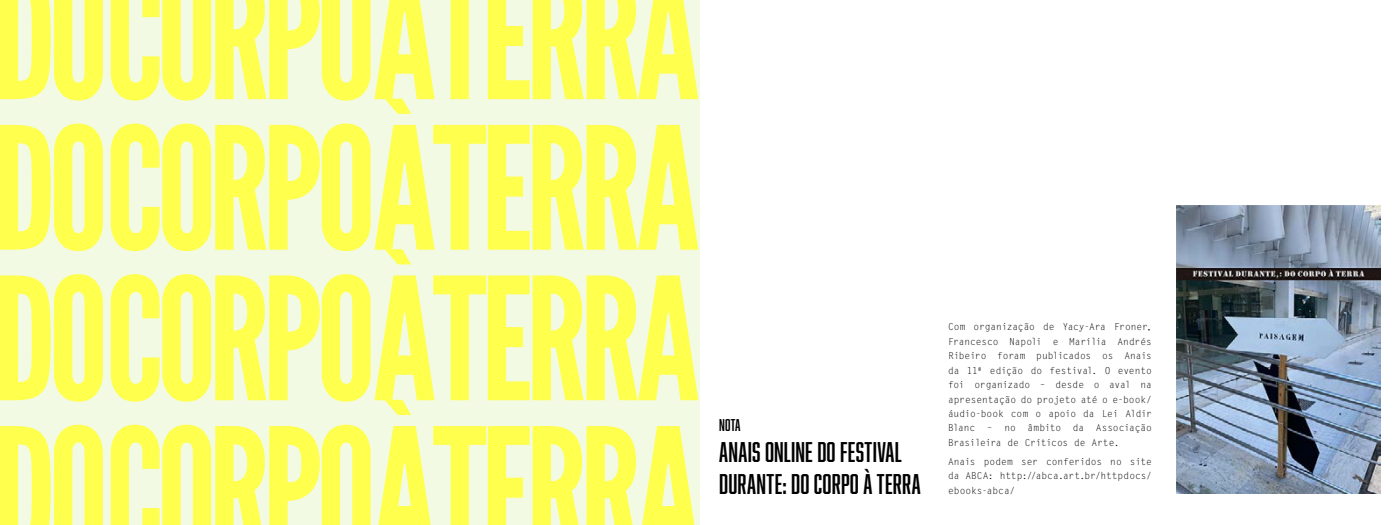
<style>
.page{position:relative;width:1400px;height:525px;background:#fff}
.page>*{position:absolute;margin:0;border:0;box-sizing:border-box;transform-origin:0 0}
.t1{font:169.75px/150.6px "League Gothic";letter-spacing:-.045em;color:#ffff4d;text-align:justify}
.t2{font:26.25px/31.5px "Abolition";letter-spacing:.01em;color:#000}
.t3{font:15.75px "Abolition";color:#000}
.t4{font:9.62px/14.4px "Letter Gothic Std";letter-spacing:-.015em;color:#000;text-align:justify}
</style>
<div class="page">
<div style="left:0;top:0;width:700px;height:525px;background:#f3fae3"></div>
<img style="left:1177px;top:205px;width:204px;height:289px">
<h1 class="t1" style="left:-7px;top:-36px;width:709px">DO CORPO À TERRA DO CORPO À TERRA DO CORPO À TERRA DOCORPOÀTERRA</h1>
<h3 class="t3" style="left:719px;top:415px;width:23px">NOTA</h3>
<h2 class="t2" style="left:719px;top:436px;width:203px">ANAIS ONLINE DO FESTIVAL<br>DURANTE: DO CORPO À TERRA</h2>
<p class="t4" style="left:948px;top:320px;width:205px">Com organização de Yacy-Ara Froner, Francesco Napoli e Marília Andrés Ribeiro foram publicados os Anais da 11ª edição do festival. O evento foi organizado – desde o aval na apresentação do projeto até o e-book/ áudio-book com o apoio da Lei Aldir Blanc – no âmbito da Associação Brasileira de Críticos de Arte.</p>
<p class="t4" style="left:948px;top:454px;width:205px">Anais podem ser conferidos no site da ABCA: http://abca.art.br/httpdocs/ ebooks-abca/</p>
</div>
